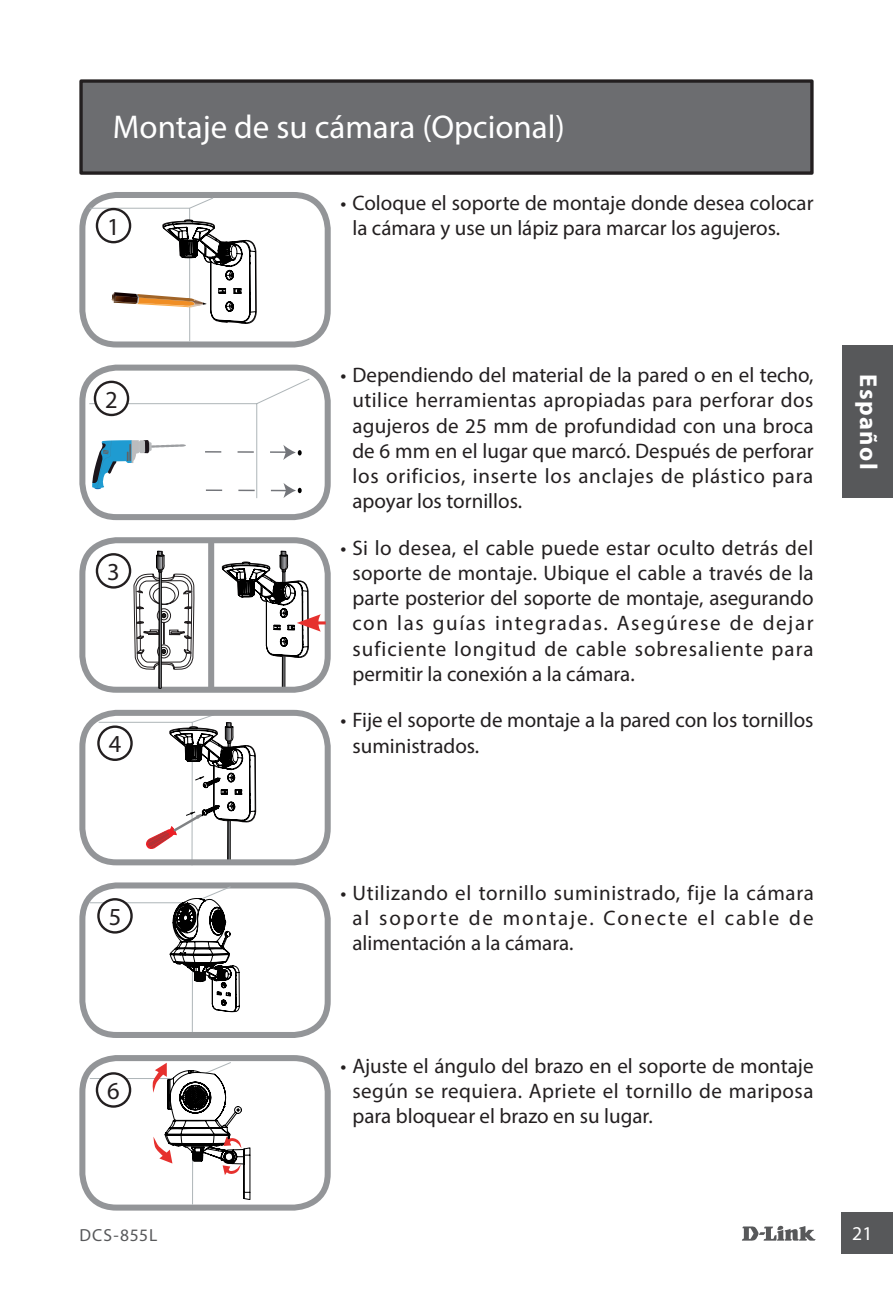
<style>
.page{position:relative;width:893px;height:1290px;background:#fff}
.page>*{position:absolute;margin:0;border:0;box-sizing:border-box;transform-origin:0 0}
.t1{font:32.9px "Myriad Pro";color:#fff}
.t2{font:700 24.5px "Myriad Pro";letter-spacing:.06em;color:#fff}
.t3{font:24.5px "Myriad Pro";color:#231f20}
.t4{font:21px/25.2px "Myriad Pro";color:#231f20;text-align:justify}
.t5{font:19.6px "Myriad Pro";color:#fff}
.t6{font:17.5px "Myriad Pro";letter-spacing:.045em;color:#57585a}
</style>
<div class="page">
<svg style="left:742px;top:1225px;width:74px;height:16px"></svg>
<div style="left:841px;top:1212px;width:52px;height:42px;background:#57585a"></div>
<div style="left:842px;top:346px;width:51px;height:152px;background:#57585a"></div>
<div style="left:81px;top:81px;width:731px;height:92px;background:#6c6d70"></div>
<div style="left:79px;top:79px;width:735px;height:96px;border:3px solid #231f20"></div>
<div style="left:79px;top:192px;width:252px;height:155px;border:6px solid #939598;border-radius:34px"></div>
<svg style="left:89px;top:197px;width:168px;height:145px"></svg>
<div style="left:97px;top:209px;width:33px;height:33px;background:#fff;border-radius:50%"></div>
<div style="left:96px;top:208px;width:35px;height:35px;border:2px solid #231f20;border-radius:50%"></div>
<div style="left:79px;top:365px;width:252px;height:155px;border:6px solid #939598;border-radius:34px"></div>
<svg style="left:89px;top:378px;width:221px;height:121px"></svg>
<div style="left:95px;top:382px;width:33px;height:33px;background:#fff;border-radius:50%"></div>
<div style="left:94px;top:381px;width:35px;height:35px;border:2px solid #231f20;border-radius:50%"></div>
<div style="left:79px;top:537px;width:252px;height:156px;border:6px solid #939598;border-radius:34px"></div>
<div style="left:208px;top:540px;width:6px;height:150px;background:#939598"></div>
<div style="left:79px;top:710px;width:252px;height:155px;border:6px solid #939598;border-radius:34px"></div>
<div style="left:79px;top:882px;width:252px;height:156px;border:6px solid #939598;border-radius:34px"></div>
<div style="left:79px;top:1055px;width:252px;height:155px;border:6px solid #939598;border-radius:34px"></div>
<svg style="left:89px;top:551px;width:237px;height:654px"></svg>
<h1 class="t1" style="left:113px;top:107px;width:454px">Montaje de su cámara (Opcional)</h1>
<p class="t3" style="left:107px;top:211px;width:14px">1</p>
<p class="t3" style="left:105px;top:384px;width:14px">2</p>
<p class="t3" style="left:107px;top:557px;width:14px">3</p>
<p class="t3" style="left:109px;top:729px;width:14px">4</p>
<p class="t3" style="left:109px;top:902px;width:14px">5</p>
<p class="t3" style="left:107px;top:1076px;width:14px">6</p>
<p class="t4" style="left:352px;top:190px;width:463px;text-indent:-12px">• Coloque el soporte de montaje donde desea colocar la cámara y use un lápiz para marcar los agujeros.</p>
<p class="t4" style="left:352px;top:362px;width:463px;text-indent:-12px">• Dependiendo del material de la pared o en el techo, utilice herramientas apropiadas para perforar dos agujeros de 25 mm de profundidad con una broca de 6 mm en el lugar que marcó. Después de perforar los orificios, inserte los anclajes de plástico para apoyar los tornillos.</p>
<p class="t4" style="left:352px;top:535px;width:463px;text-indent:-12px">• Si lo desea, el cable puede estar oculto detrás del soporte de montaje. Ubique el cable a través de la parte posterior del soporte de montaje, asegurando con las guías integradas. Asegúrese de dejar suficiente longitud de cable sobresaliente para permitir la conexión a la cámara.</p>
<p class="t4" style="left:352px;top:707px;width:463px;text-indent:-12px">• Fije el soporte de montaje a la pared con los tornillos suministrados.</p>
<p class="t2" style="left:884px;top:374px;width:97px;rotate:90deg">Español</p>
<p class="t4" style="left:352px;top:880px;width:463px;text-indent:-12px">• Utilizando el tornillo suministrado, fije la cámara al soporte de montaje. Conecte el cable de alimentación a la cámara.</p>
<p class="t4" style="left:352px;top:1053px;width:463px;text-indent:-12px">• Ajuste el ángulo del brazo en el soporte de montaje según se requiera. Apriete el tornillo de mariposa para bloquear el brazo en su lugar.</p>
<p class="t6" style="left:79px;top:1224px;width:79px">DCS-855L</p>
<p class="t5" style="left:852px;top:1221px;width:22px">21</p>
</div>
